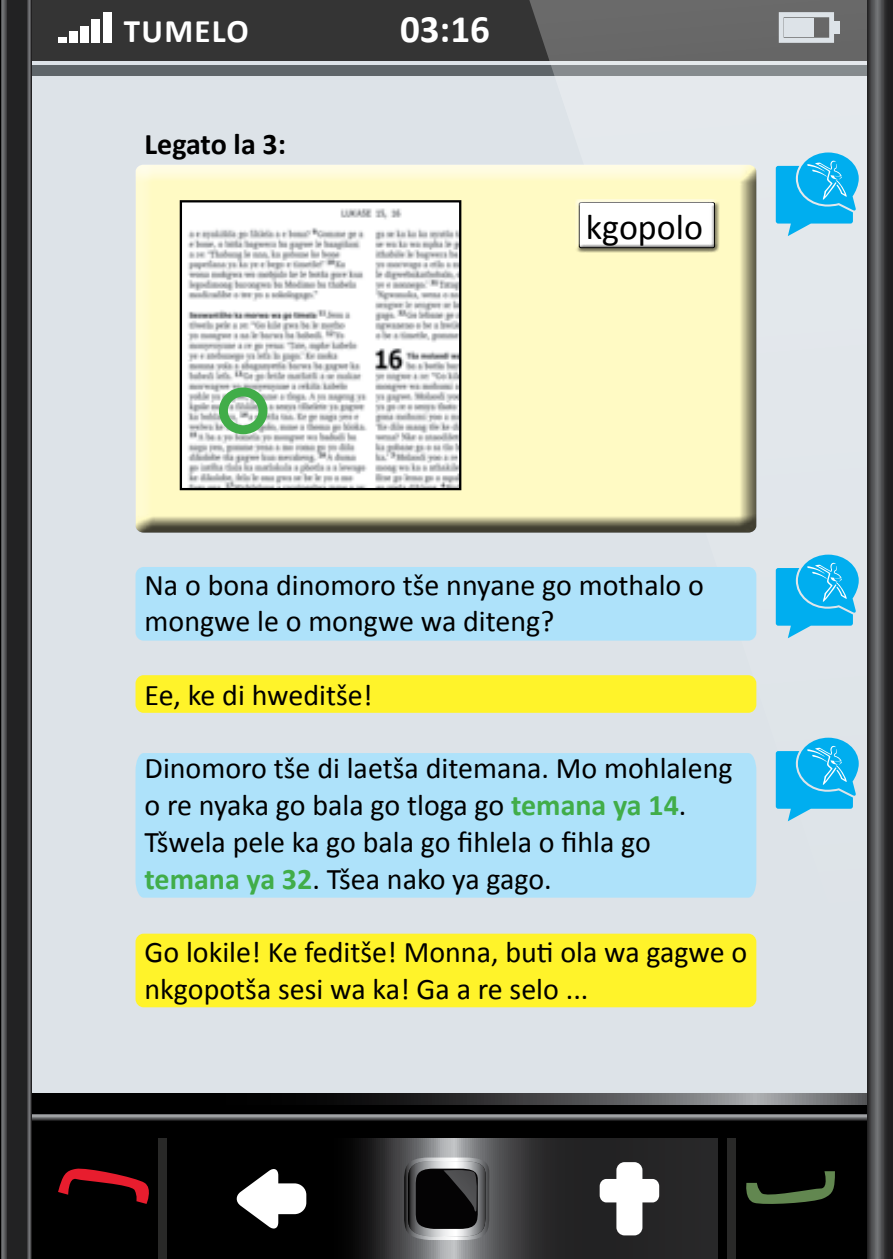
<style>
.page{position:relative;width:893px;height:1259px;background:#fff}
.page>*{position:absolute;margin:0;border:0;box-sizing:border-box;transform-origin:0 0}
.t1{font:700 39px "Calibri";color:#fff}
.t2{font:36px "Calibri";color:#000}
.t3{font:700 33px "Calibri";letter-spacing:.04em;color:#fff}
.t4{font:30px/36.6px "Calibri";color:#000}
.t5{font:700 30px "Calibri";letter-spacing:-.005em;color:#000}
.s1{font-weight:700;color:#41ad49}
</style>
<div class="page">
<div style="left:6px;top:5px;width:881px;height:1248px;background:#dde3e8"></div>
<div style="left:2px;top:1094px;width:891px;height:20px;background:#000"></div>
<svg style="left:31px;top:1106px;width:233px;height:26px"></svg>
<div style="left:2px;top:65px;width:889px;height:11px;background:#5e6569"></div>
<div style="left:0;top:0;width:893px;height:61px;background:#343434"></div>
<div style="left:2px;top:1138px;width:889px;height:121px;background:#000"></div>
<img style="left:264px;top:0;width:603px;height:1259px">
<svg style="left:744px;top:1171px;width:91px;height:34px"></svg>
<svg style="left:58px;top:1168px;width:91px;height:36px"></svg>
<svg style="left:0;top:0;width:31px;height:1259px;background:#333334"></svg>
<svg style="left:867px;top:0;width:26px;height:1259px;background:#424243"></svg>
<svg style="left:264px;top:1138px;width:454px;height:121px"></svg>
<svg style="left:404px;top:1157px;width:89px;height:83px"></svg>
<div style="left:728px;top:1138px;width:8px;height:121px;background:#292928"></div>
<div style="left:158px;top:1138px;width:9px;height:121px;background:#292928"></div>
<div style="left:616px;top:1162px;width:26px;height:73px;background:#fff;border-radius:8px"></div>
<div style="left:600px;top:1179px;width:59px;height:23px;background:#fff;border-radius:7px"></div>
<svg style="left:236px;top:1167px;width:70px;height:63px"></svg>
<div style="left:58px;top:37px;width:9px;height:6px;background:#fff"></div>
<div style="left:69px;top:32px;width:9px;height:11px;background:#fff"></div>
<div style="left:80px;top:26px;width:9px;height:17px;background:#fff"></div>
<div style="left:92px;top:19px;width:8px;height:24px;background:#fff"></div>
<div style="left:103px;top:12px;width:8px;height:31px;background:#fff"></div>
<svg style="left:779px;top:12px;width:55px;height:31px"></svg>
<div style="left:831px;top:21px;width:9px;height:13px;background:#dde3e8"></div>
<div style="left:785px;top:18px;width:29px;height:19px;background:#dde3e8"></div>
<div style="left:136px;top:933px;width:620px;height:74px;background:#fff32a;border-radius:8px"></div>
<div style="left:136px;top:675px;width:620px;height:38px;background:#fff32a;border-radius:8px"></div>
<div style="left:130px;top:165px;width:627px;height:370px;background:#000;opacity:.75"></div>
<div style="left:575px;top:199px;width:143px;height:50px;background:#fffcdf"></div>
<div style="left:575px;top:201px;width:145px;height:52px;background:#000;opacity:.5"></div>
<img style="left:183px;top:203px;width:275px;height:284px">
<div style="left:180px;top:200px;width:281px;height:290px;border:2px solid #000"></div>
<div style="left:136px;top:567px;width:620px;height:73px;background:#aee2fa;border-radius:8px"></div>
<div style="left:136px;top:753px;width:620px;height:144px;background:#aee2fa"></div>
<svg style="left:776px;top:152px;width:83px;height:84px"></svg>
<svg style="left:776px;top:554px;width:83px;height:84px"></svg>
<svg style="left:776px;top:737px;width:83px;height:84px"></svg>
<div style="left:219px;top:387px;width:48px;height:47px;border:9px solid #41ad49;border-radius:50%"></div>
<p class="t3" style="left:124px;top:10px;width:126px">Tumelo</p>
<h1 class="t1" style="left:400px;top:4px;width:91px">03:16</h1>
<p class="t5" style="left:145px;top:124px;width:143px">Legato la 3:</p>
<p class="t2" style="left:586px;top:204px;width:119px">kgopolo</p>
<p class="t4" style="left:145px;top:566px;width:561px">Na o bona dinomoro tše nnyane go mothalo o mongwe le o mongwe wa diteng?</p>
<p class="t4" style="left:145px;top:676px;width:229px">Ee, ke di hweditše!</p>
<p class="t4" style="left:145px;top:750px;width:589px">Dinomoro tše di laetša ditemana. Mo mohlaleng o re nyaka go bala go tloga go <span class="s1">temana ya 14</span>.<br>Tšwela pele ka go bala go fihlela o fihla go <span class="s1">temana ya 32</span>. Tšea nako ya gago.</p>
<p class="t4" style="left:145px;top:934px;width:604px">Go lokile! Ke feditše! Monna, buti ola wa gagwe o nkgopotša sesi wa ka! Ga a re selo ...</p>
</div>
